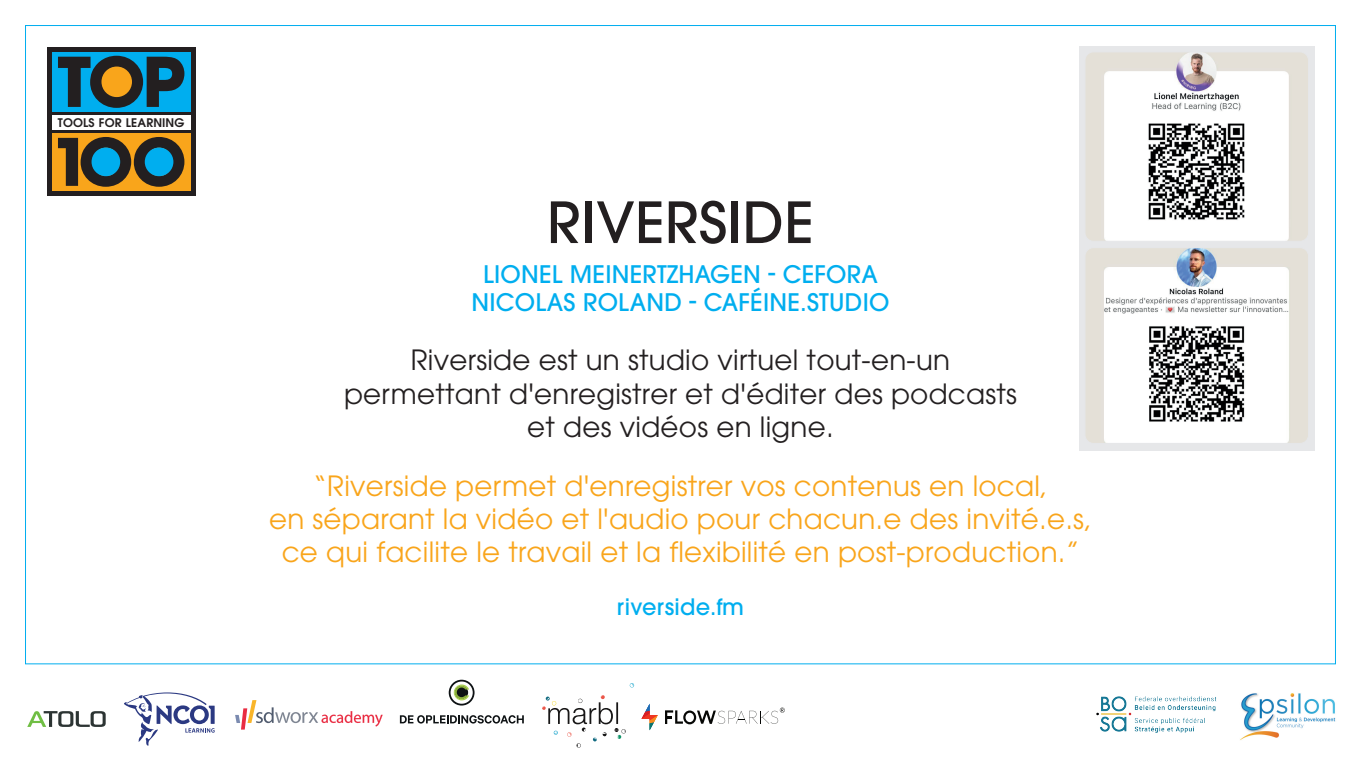
<style>
.page{position:relative;width:1361px;height:766px;background:#fff}
.page>*{position:absolute;margin:0;border:0;box-sizing:border-box;transform-origin:0 0}
.t1{font:500 56.25px "ITC Avant Garde Pro";letter-spacing:.01em;color:#231f20}
.t2{font:27.75px/33.3px "ITC Avant Garde Pro";letter-spacing:.01em;color:#f9a51b;text-align:center}
.t3{font:27.75px/33.3px "ITC Avant Garde Pro";letter-spacing:.01em;color:#231f20;text-align:center}
.t4{font:500 24px/28.8px "ITC Avant Garde Pro";letter-spacing:.01em;color:#00aeef;text-align:center}
.t5{font:500 22.5px "ITC Avant Garde Pro";letter-spacing:.01em;color:#00aeef}
.t6{font:600 11.85px "Avant Garde";letter-spacing:.01em;color:#231f20}
</style>
<div class="page">
<img style="left:1240px;top:693px;width:96px;height:47px">
<img style="left:1096px;top:696px;width:121px;height:37px">
<div style="left:47px;top:47px;width:149px;height:149px;background:#231f20"></div>
<div style="left:52px;top:52px;width:138px;height:60px;background:#00aeef"></div>
<div style="left:52px;top:115px;width:138px;height:14px;background:#fff"></div>
<div style="left:52px;top:133px;width:138px;height:57px;background:#f9a51b"></div>
<svg style="left:58px;top:137px;width:126px;height:50px"></svg>
<svg style="left:58px;top:56px;width:126px;height:52px"></svg>
<div style="left:101px;top:66px;width:31px;height:31px;background:#f9a51b;border-radius:50%"></div>
<div style="left:92px;top:147px;width:28px;height:29px;background:#00aeef;border-radius:50%"></div>
<div style="left:145px;top:147px;width:28px;height:29px;background:#00aeef;border-radius:50%"></div>
<svg style="left:124px;top:692px;width:91px;height:53px"></svg>
<svg style="left:629px;top:683px;width:5px;height:4px"></svg>
<svg style="left:542px;top:695px;width:84px;height:52px"></svg>
<svg style="left:665px;top:707px;width:120px;height:17px"></svg>
<svg style="left:641px;top:703px;width:17px;height:27px"></svg>
<svg style="left:235px;top:700px;width:148px;height:29px"></svg>
<svg style="left:27px;top:711px;width:79px;height:15px"></svg>
<svg style="left:400px;top:715px;width:124px;height:8px"></svg>
<svg style="left:449px;top:679px;width:25px;height:26px"></svg>
<svg style="left:450px;top:681px;width:23px;height:22px"></svg>
<div style="left:1079px;top:47px;width:235px;height:403px;background:#e6e7e9"></div>
<img style="left:1086px;top:53px;width:221px;height:186px">
<div style="left:1084px;top:51px;width:225px;height:190px;border:1px solid #e6e7e9;border-radius:9px"></div>
<img style="left:1086px;top:249px;width:221px;height:192px">
<div style="left:1084px;top:247px;width:225px;height:196px;border:1px solid #e6e7e9;border-radius:9px"></div>
<p class="t6" style="left:58px;top:115px;width:128px">TOOLS FOR LEARNING</p>
<h1 class="t1" style="left:547px;top:186px;width:268px">RIVERSIDE</h1>
<p class="t4" style="left:471px;top:259px;width:419px">LIONEL MEINERTZHAGEN - CEFORA<br>NICOLAS ROLAND - CAFÉINE.STUDIO</p>
<p class="t3" style="left:344px;top:343px;width:674px">Riverside est un studio virtuel tout-en-un permettant d'enregistrer et d'éditer des podcasts et des vidéos en ligne.</p>
<p class="t2" style="left:269px;top:468px;width:824px">“Riverside permet d'enregistrer vos contenus en local,<br>en séparant la vidéo et l'audio pour chacun.e des invité.e.s, ce qui facilite le travail et la flexibilité en post-production.”</p>
<p class="t5" style="left:617px;top:592px;width:129px">riverside.fm</p>
</div>
